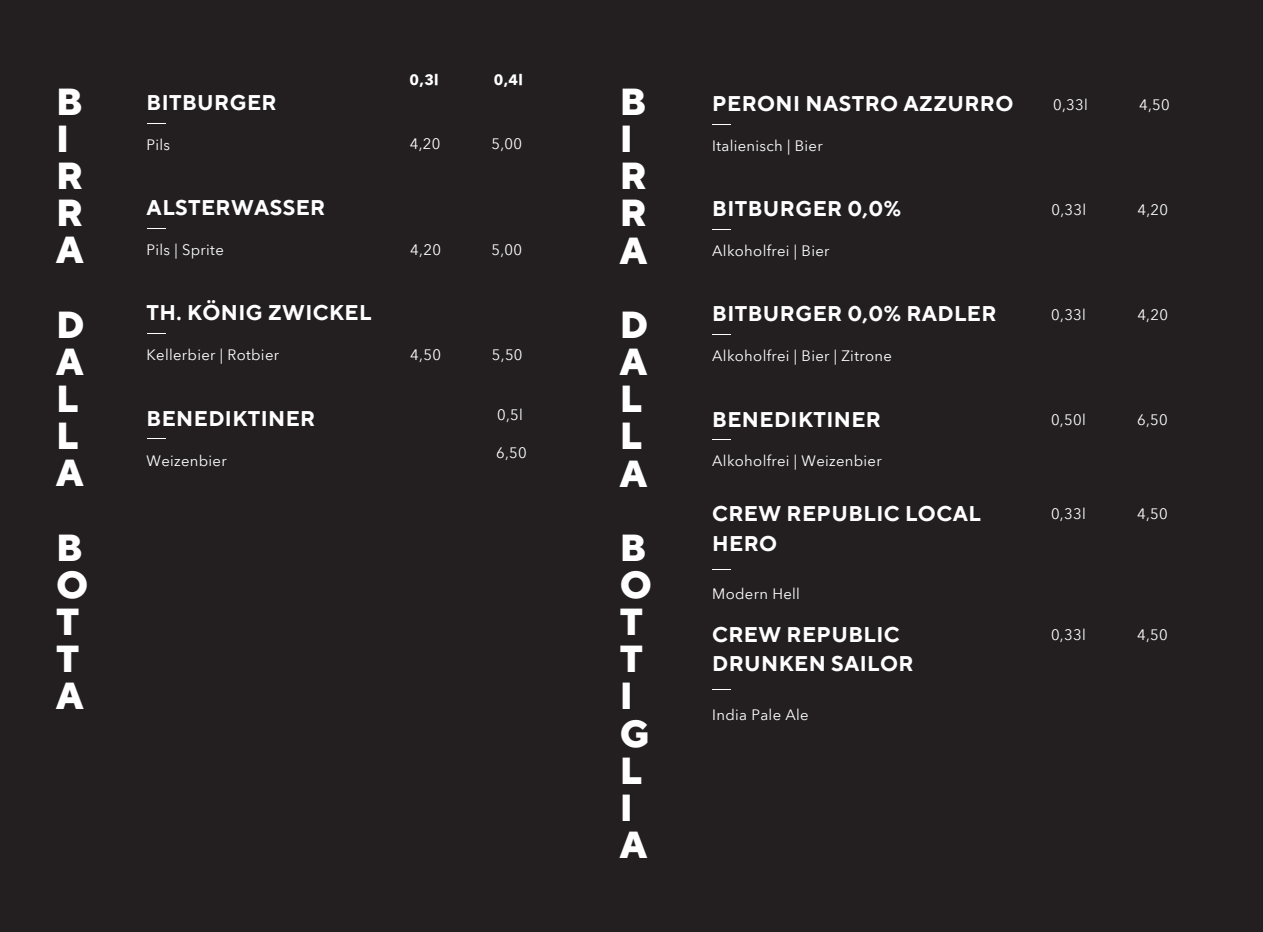
<style>
.page{position:relative;width:1263px;height:932px;background:#fff}
.page>*{position:absolute;margin:0;border:0;box-sizing:border-box;transform-origin:0 0}
.t1{font:800 37.5px/37.2px "TT Norms Pro";color:#fff}
.t2{font:700 21.3px "TT Norms Pro";letter-spacing:.02em;color:#fff}
.t3{font:14.85px "Avenir Next Arabic";letter-spacing:.02em;color:#fff}
.t4{font:700 14.85px "Avenir Next Arabic";color:#fff}
</style>
<div class="page">
<div style="left:0;top:0;width:1263px;height:931px;background:#231f20"></div>
<svg style="left:147px;top:123px;width:19px;height:1px"></svg>
<svg style="left:147px;top:228px;width:19px;height:1px"></svg>
<svg style="left:147px;top:333px;width:19px;height:1px"></svg>
<svg style="left:147px;top:438px;width:19px;height:1px"></svg>
<svg style="left:712px;top:124px;width:19px;height:1px"></svg>
<svg style="left:712px;top:229px;width:19px;height:1px"></svg>
<svg style="left:712px;top:334px;width:19px;height:1px"></svg>
<svg style="left:712px;top:439px;width:19px;height:1px"></svg>
<svg style="left:712px;top:569px;width:19px;height:1px"></svg>
<svg style="left:712px;top:689px;width:19px;height:1px"></svg>
<p class="t1" style="left:56px;top:85px;width:29px">B<br>I<br>R<br>R<br>A</p>
<p class="t1" style="left:56px;top:307px;width:30px">D<br>A<br>L<br>L<br>A</p>
<h2 class="t1" style="left:56px;top:530px;width:34px">B<br>O<br>T<br>T<br>A</h2>
<h1 class="t2" style="left:147px;top:90px;width:131px">BITBURGER</h1>
<h1 class="t3" style="left:147px;top:136px;width:25px">Pils</h1>
<h3 class="t2" style="left:147px;top:195px;width:180px">ALSTERWASSER</h3>
<p class="t3" style="left:147px;top:241px;width:79px">Pils | Sprite</p>
<h3 class="t2" style="left:147px;top:300px;width:226px">TH. KÖNIG ZWICKEL</h3>
<p class="t3" style="left:147px;top:346px;width:134px">Kellerbier | Rotbier</p>
<h2 class="t2" style="left:147px;top:405px;width:170px">BENEDIKTINER</h2>
<p class="t3" style="left:147px;top:452px;width:82px">Weizenbier</p>
<p class="t4" style="left:410px;top:71px;width:31px">0,3l</p>
<h2 class="t4" style="left:494px;top:71px;width:31px">0,4l</h2>
<h2 class="t3" style="left:410px;top:135px;width:32px">4,20</h2>
<p class="t3" style="left:491px;top:135px;width:32px">5,00</p>
<p class="t3" style="left:410px;top:241px;width:32px">4,20</p>
<p class="t3" style="left:491px;top:241px;width:32px">5,00</p>
<h1 class="t3" style="left:410px;top:346px;width:32px">4,50</h1>
<h1 class="t3" style="left:492px;top:346px;width:32px">5,50</h1>
<h1 class="t3" style="left:497px;top:406px;width:27px">0,5l</h1>
<h1 class="t3" style="left:496px;top:444px;width:32px">6,50</h1>
<p class="t1" style="left:620px;top:85px;width:29px">B<br>I<br>R<br>R<br>A</p>
<p class="t1" style="left:620px;top:308px;width:30px">D<br>A<br>L<br>L<br>A</p>
<p class="t1" style="left:620px;top:530px;width:34px">B<br>O<br>T<br>T<br>I<br>G<br>L<br>I<br>A</p>
<h2 class="t2" style="left:712px;top:91px;width:303px">PERONI NASTRO AZZURRO</h2>
<p class="t3" style="left:712px;top:137px;width:112px">Italienisch | Bier</p>
<p class="t2" style="left:712px;top:196px;width:190px">BITBURGER 0,0%</p>
<p class="t3" style="left:712px;top:242px;width:119px">Alkoholfrei | Bier</p>
<h2 class="t2" style="left:712px;top:301px;width:286px">BITBURGER 0,0% RADLER</h2>
<p class="t3" style="left:712px;top:347px;width:181px">Alkoholfrei | Bier | Zitrone</p>
<h2 class="t3" style="left:1053px;top:96px;width:36px">0,33l</h2>
<p class="t3" style="left:1051px;top:201px;width:36px">0,33l</p>
<p class="t3" style="left:1051px;top:306px;width:36px">0,33l</p>
<p class="t3" style="left:1139px;top:96px;width:32px">4,50</p>
<h2 class="t3" style="left:1137px;top:201px;width:32px">4,20</h2>
<p class="t3" style="left:1137px;top:306px;width:32px">4,20</p>
<p class="t2" style="left:712px;top:406px;width:170px">BENEDIKTINER</p>
<h2 class="t3" style="left:712px;top:452px;width:171px">Alkoholfrei | Weizenbier</h2>
<p class="t2" style="left:712px;top:501px;width:270px">CREW REPUBLIC LOCAL</p>
<p class="t3" style="left:1051px;top:505px;width:36px">0,33l</p>
<p class="t3" style="left:1137px;top:505px;width:32px">4,50</p>
<p class="t2" style="left:712px;top:530px;width:67px">HERO</p>
<p class="t3" style="left:712px;top:585px;width:89px">Modern Hell</p>
<p class="t2" style="left:712px;top:621px;width:189px">CREW REPUBLIC</p>
<p class="t3" style="left:1051px;top:626px;width:36px">0,33l</p>
<p class="t3" style="left:1137px;top:626px;width:32px">4,50</p>
<p class="t2" style="left:712px;top:651px;width:203px">DRUNKEN SAILOR</p>
<p class="t3" style="left:712px;top:705px;width:98px">India Pale Ale</p>
<h2 class="t3" style="left:1051px;top:411px;width:36px">0,50l</h2>
<p class="t3" style="left:1137px;top:411px;width:32px">6,50</p>
</div>
